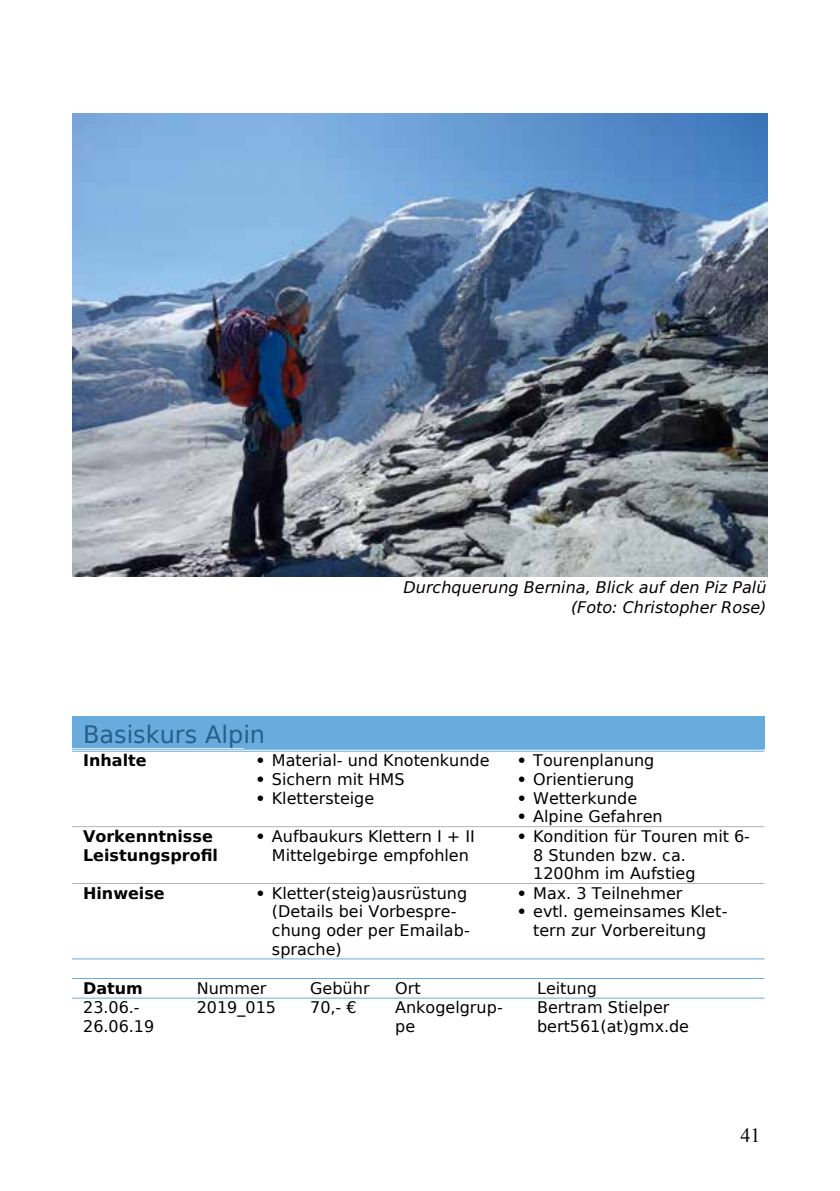
<style>
.page{position:relative;width:840px;height:1191px;background:#fff}
.page>*{position:absolute;margin:0;border:0;box-sizing:border-box;transform-origin:0 0}
.t1{font:24px "DejaVu Sans";color:#24608a}
.t2{font:20px "Times New Roman";color:#000}
.t3{font:16px/18.6px "DejaVu Sans";color:#000}
.t4{font:italic 16px/20px "DejaVu Sans";color:#000;text-align:right}
.t5{font:700 16px/18.6px "DejaVu Sans";color:#000}
</style>
<div class="page">
<div style="left:72px;top:716px;width:692px;height:32px;background:#69abdc"></div>
<hr style="left:72px;top:748px;width:692px;height:1px;background:#69abdc">
<hr style="left:72px;top:750px;width:692px;height:1px;background:#69abdc">
<hr style="left:72px;top:826px;width:692px;height:1px;background:#b4b4b4">
<hr style="left:72px;top:883px;width:692px;height:1px;background:#b4b4b4">
<hr style="left:72px;top:958px;width:692px;height:1px;background:#69abdc">
<hr style="left:72px;top:978px;width:692px;height:1px;background:#69abdc">
<hr style="left:72px;top:997px;width:692px;height:1px;background:#69abdc">
<img style="left:72px;top:113px;width:695px;height:464px">
<p class="t4" style="left:403px;top:579px;width:364px">Durchquerung Bernina, Blick auf den Piz Palü (Foto: Christopher Rose)</p>
<h1 class="t1" style="left:83px;top:721px;width:183px">Basiskurs Alpin</h1>
<p class="t5" style="left:83px;top:753px;width:65px">Inhalte</p>
<p class="t3" style="left:258px;top:751px;width:233px">• Material- und Knotenkunde</p>
<p class="t3" style="left:258px;top:770px;width:148px">• Sichern mit HMS</p>
<p class="t3" style="left:258px;top:789px;width:118px">• Klettersteige</p>
<p class="t3" style="left:519px;top:751px;width:137px">• Tourenplanung</p>
<p class="t3" style="left:519px;top:770px;width:117px">• Orientierung</p>
<p class="t3" style="left:519px;top:789px;width:119px">• Wetterkunde</p>
<p class="t3" style="left:519px;top:807px;width:145px">• Alpine Gefahren</p>
<p class="t5" style="left:83px;top:828px;width:136px">Vorkenntnisse<br>Leistungsprofil</p>
<p class="t3" style="left:258px;top:827px;width:218px;text-align:center">• Aufbaukurs Klettern I + II<br>Mittelgebirge empfohlen</p>
<p class="t3" style="left:533px;top:827px;width:218px;text-indent:-14px">• Kondition für Touren mit 6-<br>8 Stunden bzw. ca.<br>1200hm im Aufstieg</p>
<p class="t5" style="left:83px;top:885px;width:83px">Hinweise</p>
<p class="t3" style="left:272px;top:884px;width:199px;text-indent:-14px">• Kletter(steig)ausrüstung (Details bei Vorbespre&shy;chung oder per Emailab&shy;sprache)</p>
<p class="t3" style="left:519px;top:884px;width:165px">• Max. 3 Teilnehmer</p>
<p class="t3" style="left:519px;top:902px;width:210px;text-align:center">• evtl. gemeinsames Klet&shy;tern zur Vorbereitung</p>
<p class="t5" style="left:83px;top:980px;width:61px">Datum</p>
<p class="t3" style="left:196px;top:979px;width:71px">Nummer</p>
<p class="t3" style="left:310px;top:979px;width:61px">Gebühr</p>
<p class="t3" style="left:395px;top:979px;width:27px">Ort</p>
<p class="t3" style="left:536px;top:979px;width:61px">Leitung</p>
<p class="t3" style="left:83px;top:998px;width:73px">23.06.-<br>26.06.19</p>
<p class="t3" style="left:196px;top:998px;width:81px">2019_015</p>
<p class="t3" style="left:310px;top:998px;width:48px">70,- €</p>
<p class="t3" style="left:395px;top:998px;width:109px">Ankogelgrup&shy;pe</p>
<p class="t3" style="left:536px;top:998px;width:153px">Bertram Stielper bert561(at)gmx.de</p>
<p class="t2" style="left:740px;top:1122px;width:21px">41</p>
</div>
